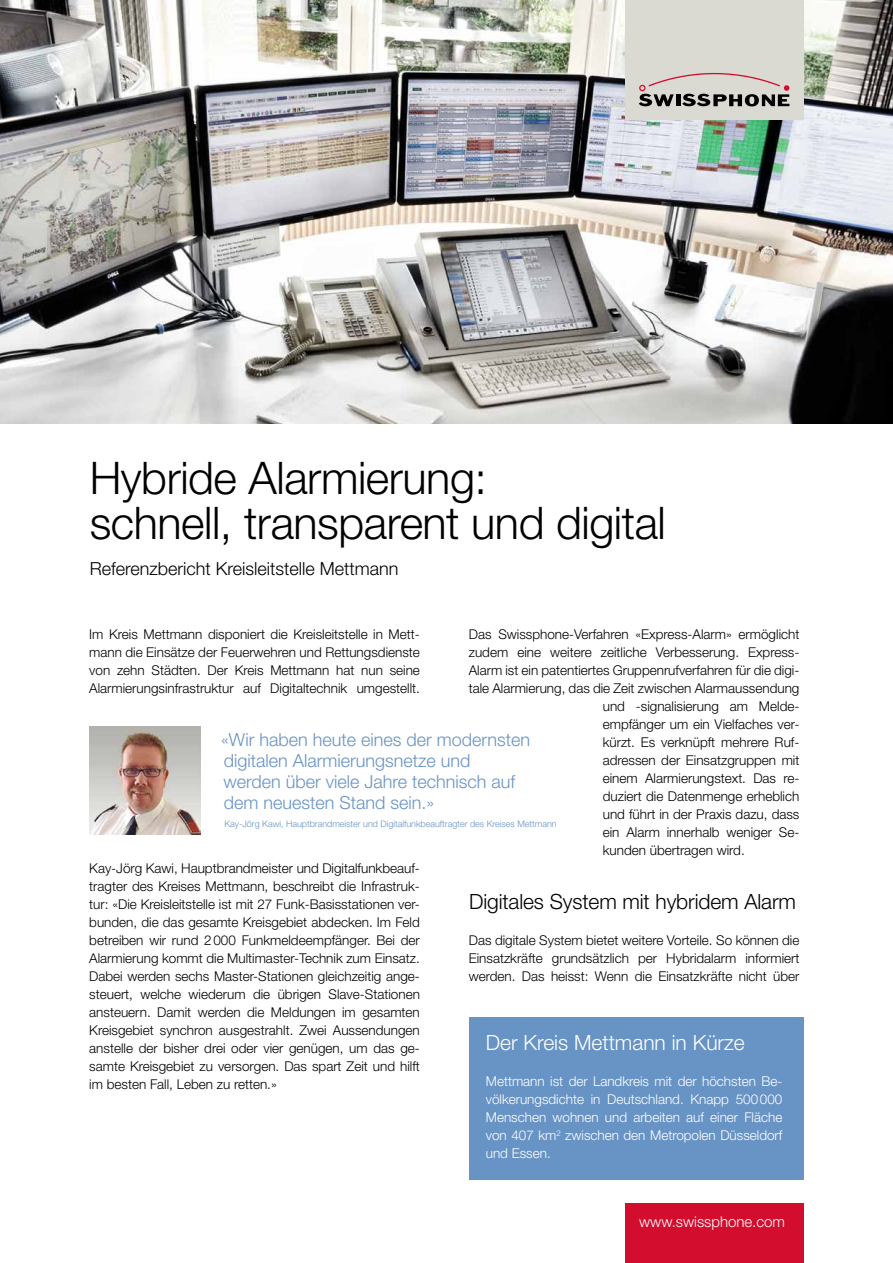
<style>
.page{position:relative;width:893px;height:1263px;background:#fff}
.page>*{position:absolute;margin:0;border:0;box-sizing:border-box;transform-origin:0 0}
.t1{font:300 45px/45px "Helvetica Neue LT Std";letter-spacing:-.01em;color:#000}
.t2{font:300 21px "Helvetica Neue LT Std";letter-spacing:-.005em;color:#000}
.t3{font:300 21px "Helvetica Neue LT Std";color:#fff}
.t4{font:300 18px/21px "Helvetica Neue LT Std";color:#6893c5}
.t5{font:300 18px "Helvetica Neue LT Std";color:#000}
.t6{font:300 15px "Helvetica Neue LT Std";color:#fff}
.t7{font:300 13.5px/18px "Helvetica Neue LT Std";color:#000;text-align:justify}
.t8{font:300 13.5px/18px "Helvetica Neue LT Std";color:#fff;text-align:justify}
.t9{font:300 9px "Helvetica Neue LT Std";color:#6893c5}
</style>
<div class="page">
<img style="left:0;top:0;width:893px;height:423px">
<div style="left:625px;top:0;width:179px;height:119px;background:#dad9d2"></div>
<svg style="left:639px;top:73px;width:150px;height:33px"></svg>
<div style="left:625px;top:1203px;width:179px;height:60px;background:#d30d2d"></div>
<img style="left:89px;top:726px;width:112px;height:108px">
<div style="left:469px;top:1017px;width:335px;height:162px;background:#6893c5"></div>
<h1 class="t1" style="left:90px;top:455px;width:578px">Hybride Alarmierung:<br>schnell, transparent und digital</h1>
<h3 class="t5" style="left:90px;top:558px;width:310px">Referenzbericht Kreisleitstelle Mettmann</h3>
<p class="t7" style="left:469px;top:625px;width:332px">Das Swissphone-Verfahren «Express-Alarm» ermöglicht</p>
<p class="t7" style="left:469px;top:643px;width:332px">zudem eine weitere zeitliche Verbesserung. Express-</p>
<p class="t7" style="left:469px;top:661px;width:332px">Alarm ist ein patentiertes Gruppenrufverfahren für die digi-</p>
<p class="t7" style="left:469px;top:679px;width:332px">tale Alarmierung, das die Zeit zwischen Alarmaussendung</p>
<p class="t7" style="left:603px;top:697px;width:198px">und -signalisierung am Melde-</p>
<p class="t7" style="left:603px;top:715px;width:198px">empfänger um ein Vielfaches ver-</p>
<p class="t7" style="left:603px;top:733px;width:198px">kürzt. Es verknüpft mehrere Ruf-</p>
<p class="t7" style="left:603px;top:751px;width:198px">adressen der Einsatzgruppen mit</p>
<p class="t7" style="left:603px;top:769px;width:198px">einem Alarmierungstext. Das re-</p>
<p class="t7" style="left:603px;top:787px;width:198px">duziert die Datenmenge erheblich</p>
<p class="t7" style="left:603px;top:805px;width:198px">und führt in der Praxis dazu, dass</p>
<p class="t7" style="left:603px;top:823px;width:198px">ein Alarm innerhalb weniger Se-</p>
<p class="t7" style="left:603px;top:841px;width:144px">kunden übertragen wird.</p>
<h2 class="t2" style="left:469px;top:889px;width:328px">Digitales System mit hybridem Alarm</h2>
<p class="t7" style="left:469px;top:931px;width:332px">Das digitale System bietet weitere Vorteile. So können die Einsatzkräfte grundsätzlich per Hybridalarm informiert werden. Das heisst: Wenn die Einsatzkräfte nicht über</p>
<p class="t7" style="left:89px;top:625px;width:332px">Im Kreis Mettmann disponiert die Kreisleitstelle in Mett&shy;mann die Einsätze der Feuerwehren und Rettungsdienste von zehn Städten. Der Kreis Mettmann hat nun seine Alarmierungsinfrastruktur auf Digitaltechnik umgestellt.</p>
<h3 class="t4" style="left:221px;top:729px;width:311px">«Wir haben heute eines der modernsten digitalen Alarmierungsnetze und<br>werden über viele Jahre technisch auf dem neuesten Stand sein.»</h3>
<p class="t9" style="left:224px;top:818px;width:334px">Kay-Jörg Kawi, Hauptbrandmeister und Digitalfunkbeauftragter des Kreises Mettmann</p>
<p class="t7" style="left:89px;top:859px;width:332px">Kay-Jörg Kawi, Hauptbrandmeister und Digitalfunkbeauf&shy;tragter des Kreises Mettmann, beschreibt die Infrastruk&shy;tur: «Die Kreisleitstelle ist mit 27 Funk-Basisstationen ver&shy;bunden, die das gesamte Kreisgebiet abdecken. Im Feld betreiben wir rund 2000 Funkmeldeempfänger. Bei der Alarmierung kommt die Multimaster-Technik zum Einsatz.<br>Dabei werden sechs Master-Stationen gleichzeitig ange&shy;steuert, welche wiederum die übrigen Slave-Stationen ansteuern. Damit werden die Meldungen im gesamten Kreisgebiet synchron ausgestrahlt. Zwei Aussendungen anstelle der bisher drei oder vier genügen, um das ge&shy;samte Kreisgebiet zu versorgen. Das spart Zeit und hilft im besten Fall, Leben zu retten.»</p>
<h2 class="t3" style="left:486px;top:1030px;width:261px">Der Kreis Mettmann in Kürze</h2>
<p class="t8" style="left:486px;top:1072px;width:298px">Mettmann ist der Landkreis mit der höchsten Be&shy;völkerungsdichte in Deutschland. Knapp 500000<br>Menschen wohnen und arbeiten auf einer Fläche von 407 km<sup>2</sup> zwischen den Metropolen Düsseldorf und Essen.</p>
<p class="t6" style="left:639px;top:1212px;width:147px">www.swissphone.com</p>
</div>
